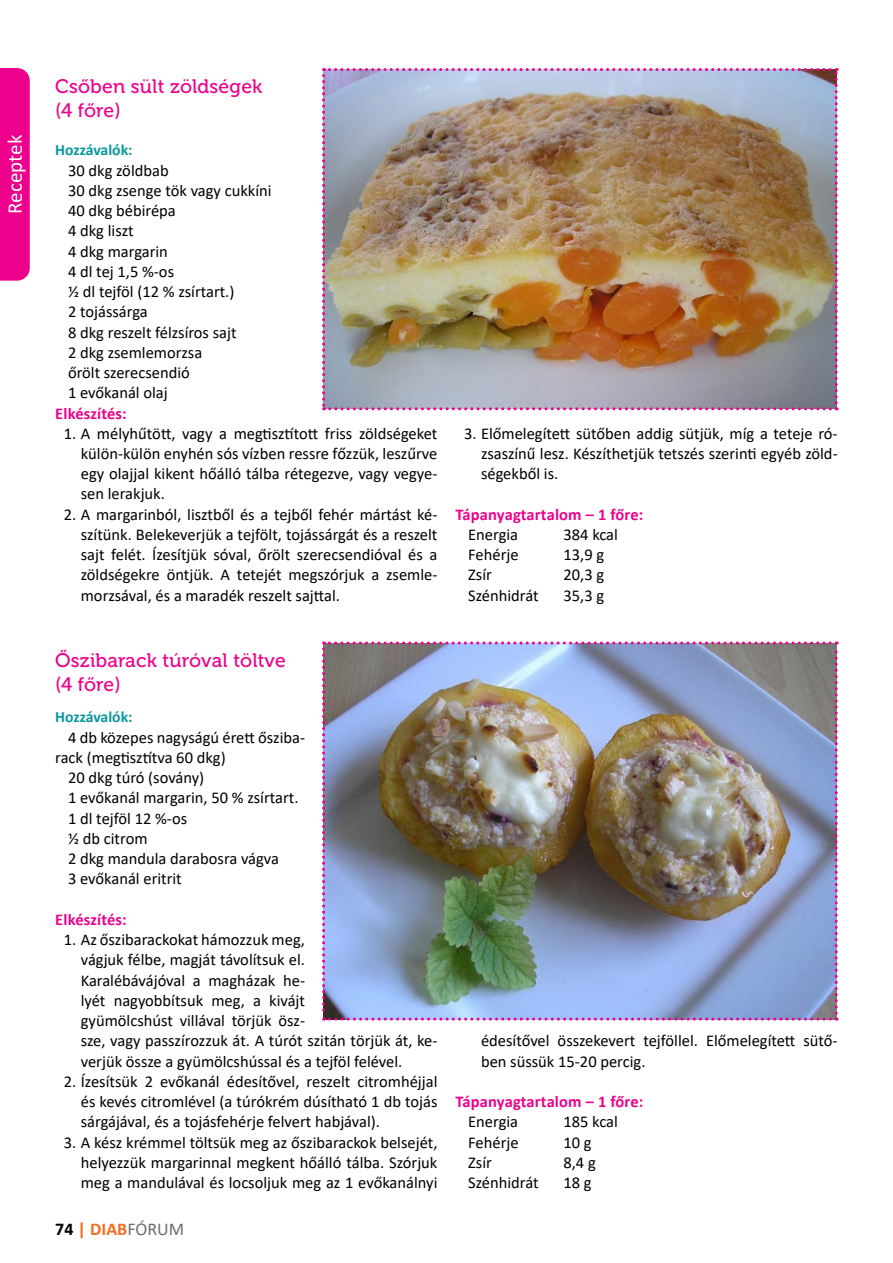
<style>
.page{position:relative;width:893px;height:1263px;background:#fff}
.page>*{position:absolute;margin:0;border:0;box-sizing:border-box;transform-origin:0 0}
.t1{font:21px "Calibri";letter-spacing:.01em;color:#fff}
.t2{font:19.5px/24px "Museo 500";letter-spacing:.01em;color:#ec008c}
.t3{font:700 18px "Calibri";color:#f36f21}
.t4{font:16.5px/20.2px "Calibri";color:#000;text-align:justify}
.t5{font:700 16.5px "Calibri";letter-spacing:.01em;color:#ec008c}
.t6{font:700 15.75px "Calibri";color:#09979f}
.s1{color:#000}
.s2{font-weight:400;color:#6d6e71}
</style>
<div class="page">
<div style="left:0;top:68px;width:30px;height:213px;background:#ec008c"></div>
<img style="left:322px;top:68px;width:516px;height:342px">
<img style="left:322px;top:641px;width:516px;height:379px">
<p class="t1" style="left:0;top:214px;width:82px;rotate:-90deg">Receptek</p>
<p class="t2" style="left:55px;top:75px;width:209px">Csőben sült zöldségek (4 főre)</p>
<p class="t6" style="left:55px;top:139px;width:79px">Hozzávalók:</p>
<p class="t4" style="left:68px;top:159px;width:205px;text-align:left">30 dkg zöldbab<br>30 dkg zsenge tök vagy cukkíni<br>40 dkg bébirépa<br>4 dkg liszt<br>4 dkg margarin<br>4 dl tej 1,5 %-os<br>½ dl tejföl (12 % zsírtart.)<br>2 tojássárga<br>8 dkg reszelt félzsíros sajt<br>2 dkg zsemlemorzsa<br>őrölt szerecsendió<br>1 evőkanál olaj</p>
<p class="t5" style="left:55px;top:401px;width:73px">Elkészítés:</p>
<p class="t4" style="left:81px;top:423px;width:358px;text-indent:-17px">1. A mélyhűtött, vagy a megtisztított friss zöldségeket külön-külön enyhén sós vízben ressre főzzük, leszűrve egy olajjal kikent hőálló tálba rétegezve, vagy vegye&shy;sen lerakjuk.</p>
<p class="t4" style="left:81px;top:504px;width:358px;text-indent:-17px">2. A margarinból, lisztből és a tejből fehér mártást ké&shy;szítünk. Belekeverjük a tejfölt, tojássárgát és a reszelt sajt felét. Ízesítjük sóval, őrölt szerecsendióval és a zöldségekre öntjük. A tetejét megszórjuk a zsemle&shy;morzsával, és a maradék reszelt sajttal.</p>
<p class="t2" style="left:55px;top:648px;width:232px">Őszibarack túróval töltve (4 főre)</p>
<p class="t6" style="left:55px;top:706px;width:79px">Hozzávalók:</p>
<p class="t4" style="left:68px;top:726px;width:239px">4 db közepes nagyságú érett ősziba-</p>
<p class="t4" style="left:55px;top:747px;width:172px">rack (megtisztítva 60 dkg)</p>
<p class="t4" style="left:68px;top:767px;width:138px">20 dkg túró (sovány)</p>
<p class="t4" style="left:68px;top:787px;width:232px">1 evőkanál margarin, 50 % zsírtart.</p>
<p class="t4" style="left:68px;top:807px;width:121px">1 dl tejföl 12 %-os</p>
<p class="t4" style="left:68px;top:828px;width:81px">½ db citrom</p>
<p class="t4" style="left:68px;top:848px;width:213px">2 dkg mandula darabosra vágva</p>
<p class="t4" style="left:68px;top:868px;width:115px">3 evőkanál eritrit</p>
<p class="t5" style="left:55px;top:908px;width:73px">Elkészítés:</p>
<p class="t4" style="left:81px;top:929px;width:358px;text-align:left;text-indent:-17px">1. Az őszibarackokat hámozzuk meg,<br>vágjuk félbe, magját távolítsuk el.<br>Karalébávájóval a magházak he-<br>lyét nagyobbítsuk meg, a kivájt<br>gyümölcshúst villával törjük ös -<br>sze, vagy passzírozzuk át. A túrót szitán törjük át, ke&shy;verjük össze a gyümölcshússal és a tejföl felével.</p>
<p class="t4" style="left:81px;top:1071px;width:358px;text-indent:-17px">2. Ízesítsük 2 evőkanál édesítővel, reszelt citromhéjjal és kevés citromlével (a túrókrém dúsítható 1 db tojás sárgájával, és a tojásfehérje felvert habjával).</p>
<p class="t4" style="left:81px;top:1131px;width:358px;text-indent:-17px">3. A kész krémmel töltsük meg az őszibarackok belsejét, helyezzük margarinnal megkent hőálló tálba. Szórjuk meg a mandulával és locsoljuk meg az 1 evőkanálnyi</p>
<p class="t3" style="left:55px;top:1216px;width:130px"><span class="s1">74</span> | DIAB<span class="s2">FÓRUM</span></p>
<p class="t4" style="left:481px;top:423px;width:358px;text-indent:-17px">3. Előmelegített sütőben addig sütjük, míg a teteje ró&shy;zsaszínű lesz. Készíthetjük tetszés szerinti egyéb zöld&shy;ségekből is.</p>
<p class="t5" style="left:455px;top:503px;width:189px">Tápanyagtartalom – 1 főre:</p>
<p class="t4" style="left:468px;top:524px;width:51px">Energia</p>
<p class="t4" style="left:563px;top:524px;width:56px">384 kcal</p>
<p class="t4" style="left:468px;top:544px;width:52px">Fehérje</p>
<p class="t4" style="left:563px;top:544px;width:42px">13,9 g</p>
<p class="t4" style="left:468px;top:564px;width:25px">Zsír</p>
<p class="t4" style="left:563px;top:564px;width:42px">20,3 g</p>
<p class="t4" style="left:468px;top:585px;width:72px">Szénhidrát</p>
<p class="t4" style="left:563px;top:585px;width:42px">35,3 g</p>
<p class="t4" style="left:481px;top:1030px;width:358px">édesítővel összekevert tejföllel. Előmelegített sütő&shy;ben süssük 15-20 percig.</p>
<p class="t5" style="left:455px;top:1090px;width:189px">Tápanyagtartalom – 1 főre:</p>
<p class="t4" style="left:468px;top:1111px;width:51px">Energia</p>
<p class="t4" style="left:563px;top:1111px;width:56px">185 kcal</p>
<p class="t4" style="left:468px;top:1131px;width:52px">Fehérje</p>
<p class="t4" style="left:563px;top:1131px;width:30px">10 g</p>
<p class="t4" style="left:468px;top:1152px;width:25px">Zsír</p>
<p class="t4" style="left:563px;top:1152px;width:34px">8,4 g</p>
<p class="t4" style="left:468px;top:1172px;width:72px">Szénhidrát</p>
<p class="t4" style="left:563px;top:1172px;width:30px">18 g</p>
</div>
